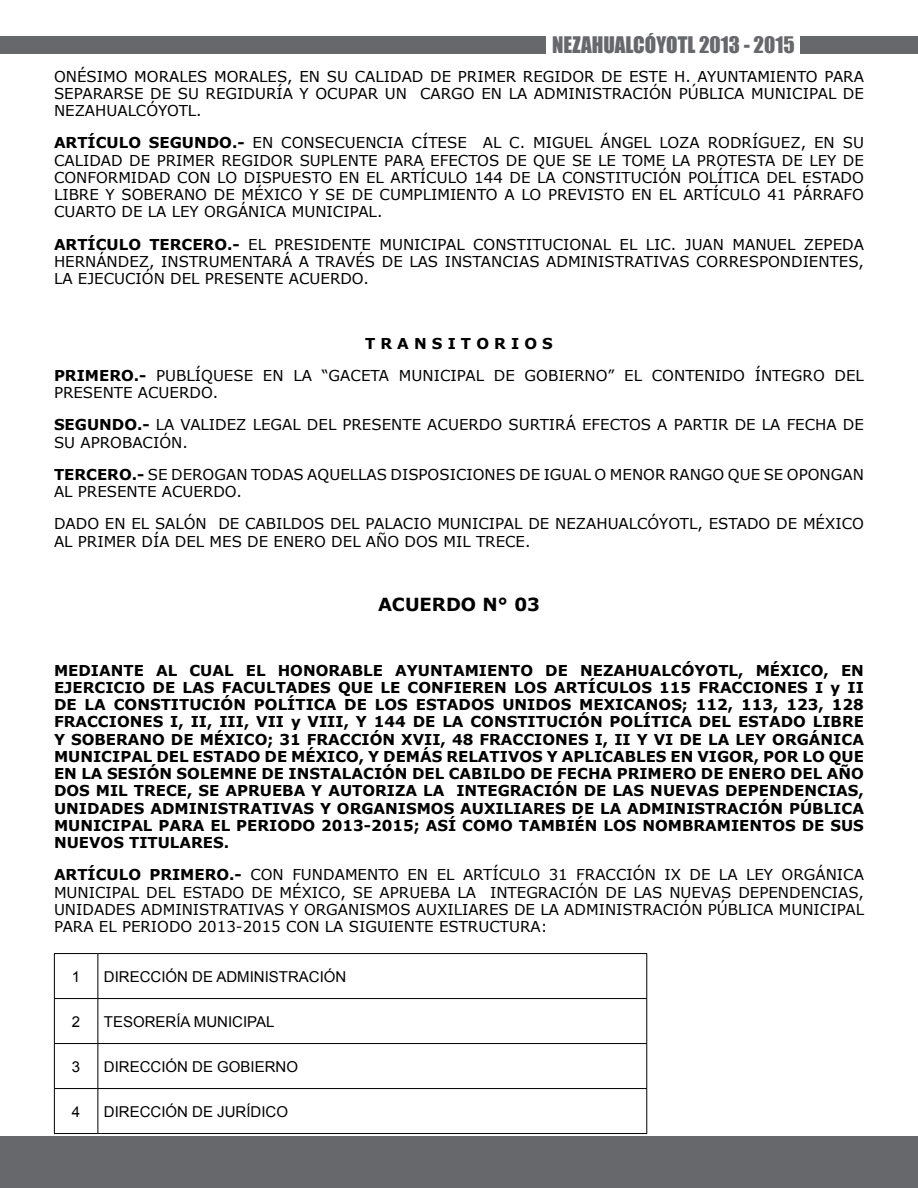
<style>
.page{position:relative;width:918px;height:1188px;background:#fff}
.page>*{position:absolute;margin:0;border:0;box-sizing:border-box;transform-origin:0 0}
.t1{font:21px "Impact";color:#67686b}
.t2{font:700 18px "Verdana";color:#000}
.t3{font:15px/17.2px "Verdana";color:#000;text-align:justify}
.t4{font:700 15px/17.2px "Verdana";color:#000;text-align:justify}
.t5{font:15px "Arial";color:#000}
.s1{font-weight:700}
</style>
<div class="page">
<div style="left:0;top:1136px;width:918px;height:52px;background:#67686b"></div>
<div style="left:800px;top:36px;width:118px;height:18px;background:#67686b"></div>
<div style="left:0;top:36px;width:546px;height:18px;background:#67686b"></div>
<hr style="left:54px;top:1089px;width:1px;height:44px;background:#000">
<hr style="left:54px;top:998px;width:44px;height:1px;background:#000">
<hr style="left:98px;top:998px;width:549px;height:1px;background:#000">
<hr style="left:54px;top:1043px;width:44px;height:1px;background:#000">
<hr style="left:98px;top:1043px;width:549px;height:1px;background:#000">
<hr style="left:54px;top:1133px;width:44px;height:1px;background:#000">
<hr style="left:98px;top:1133px;width:549px;height:1px;background:#000">
<hr style="left:98px;top:954px;width:1px;height:44px;background:#000">
<hr style="left:98px;top:999px;width:1px;height:44px;background:#000">
<hr style="left:98px;top:1044px;width:1px;height:44px;background:#000">
<hr style="left:98px;top:1089px;width:1px;height:44px;background:#000">
<hr style="left:646px;top:1089px;width:1px;height:44px;background:#000">
<hr style="left:54px;top:953px;width:44px;height:1px;background:#000">
<hr style="left:54px;top:954px;width:1px;height:44px;background:#000">
<hr style="left:98px;top:953px;width:549px;height:1px;background:#000">
<hr style="left:646px;top:954px;width:1px;height:44px;background:#000">
<hr style="left:54px;top:999px;width:1px;height:44px;background:#000">
<hr style="left:646px;top:999px;width:1px;height:44px;background:#000">
<hr style="left:54px;top:1044px;width:1px;height:44px;background:#000">
<hr style="left:646px;top:1044px;width:1px;height:44px;background:#000">
<hr style="left:54px;top:1088px;width:44px;height:1px;background:#000">
<hr style="left:98px;top:1088px;width:549px;height:1px;background:#000">
<h1 class="t1" style="left:552px;top:28px;width:244px">NEZAHUALCÓYOTL 2013 - 2015</h1>
<p class="t3" style="left:54px;top:67px;width:812px">ONÉSIMO MORALES MORALES, EN SU CALIDAD DE PRIMER REGIDOR DE ESTE H. AYUNTAMIENTO PARA SEPARARSE DE SU REGIDURÍA Y OCUPAR UN CARGO EN LA ADMINISTRACIÓN PÚBLICA MUNICIPAL DE NEZAHUALCÓYOTL.</p>
<p class="t3" style="left:54px;top:134px;width:812px"><span class="s1">ARTÍCULO SEGUNDO.-</span> EN CONSECUENCIA CÍTESE AL C. MIGUEL ÁNGEL LOZA RODRÍGUEZ, EN SU CALIDAD DE PRIMER REGIDOR SUPLENTE PARA EFECTOS DE QUE SE LE TOME LA PROTESTA DE LEY DE CONFORMIDAD CON LO DISPUESTO EN EL ARTÍCULO 144 DE LA CONSTITUCIÓN POLÍTICA DEL ESTADO LIBRE Y SOBERANO DE MÉXICO Y SE DE CUMPLIMIENTO A LO PREVISTO EN EL ARTÍCULO 41 PÁRRAFO CUARTO DE LA LEY ORGÁNICA MUNICIPAL.</p>
<p class="t3" style="left:54px;top:235px;width:812px"><span class="s1">ARTÍCULO TERCERO.-</span> EL PRESIDENTE MUNICIPAL CONSTITUCIONAL EL LIC. JUAN MANUEL ZEPEDA HERNÁNDEZ, INSTRUMENTARÁ A TRAVÉS DE LAS INSTANCIAS ADMINISTRATIVAS CORRESPONDIENTES, LA EJECUCIÓN DEL PRESENTE ACUERDO.</p>
<p class="t3" style="left:54px;top:327px;width:812px;line-height:32.2px;text-align:center"><span class="s1">T R A N S I T O R I O S<br>PRIMERO.-</span> PUBLÍQUESE EN LA “GACETA MUNICIPAL DE GOBIERNO” EL CONTENIDO ÍNTEGRO DEL</p>
<p class="t3" style="left:54px;top:376px;width:812px;line-height:32.2px">PRESENTE ACUERDO.<br><span class="s1">SEGUNDO.-</span> LA VALIDEZ LEGAL DEL PRESENTE ACUERDO SURTIRÁ EFECTOS A PARTIR DE LA FECHA DE</p>
<p class="t3" style="left:54px;top:426px;width:811px;line-height:32.2px">SU APROBACIÓN.<br><span class="s1">TERCERO.-</span> SE DEROGAN TODAS AQUELLAS DISPOSICIONES DE IGUAL O MENOR RANGO QUE SE OPONGAN</p>
<p class="t3" style="left:54px;top:475px;width:811px;line-height:32.2px">AL PRESENTE ACUERDO.<br>DADO EN EL SALÓN DE CABILDOS DEL PALACIO MUNICIPAL DE NEZAHUALCÓYOTL, ESTADO DE MÉXICO</p>
<p class="t3" style="left:54px;top:532px;width:478px">AL PRIMER DÍA DEL MES DE ENERO DEL AÑO DOS MIL TRECE.</p>
<p class="t2" style="left:378px;top:592px;width:163px">ACUERDO N° 03</p>
<p class="t4" style="left:54px;top:661px;width:812px">MEDIANTE AL CUAL EL HONORABLE AYUNTAMIENTO DE NEZAHUALCÓYOTL, MÉXICO, EN EJERCICIO DE LAS FACULTADES QUE LE CONFIEREN LOS ARTÍCULOS 115 FRACCIONES I y II DE LA CONSTITUCIÓN POLÍTICA DE LOS ESTADOS UNIDOS MEXICANOS; 112, 113, 123, 128<br>FRACCIONES I, II, III, VII y VIII, Y 144 DE LA CONSTITUCIÓN POLÍTICA DEL ESTADO LIBRE Y SOBERANO DE MÉXICO; 31 FRACCIÓN XVII, 48 FRACCIONES I, II Y VI DE LA LEY ORGÁNICA MUNICIPAL DEL ESTADO DE MÉXICO, Y DEMÁS RELATIVOS Y APLICABLES EN VIGOR, POR LO QUE EN LA SESIÓN SOLEMNE DE INSTALACIÓN DEL CABILDO DE FECHA PRIMERO DE ENERO DEL AÑO DOS MIL TRECE, SE APRUEBA Y AUTORIZA LA INTEGRACIÓN DE LAS NUEVAS DEPENDENCIAS, UNIDADES ADMINISTRATIVAS Y ORGANISMOS AUXILIARES DE LA ADMINISTRACIÓN PÚBLICA MUNICIPAL PARA EL PERIODO 2013-2015; ASÍ COMO TAMBIÉN LOS NOMBRAMIENTOS DE SUS NUEVOS TITULARES.</p>
<p class="t3" style="left:54px;top:866px;width:812px"><span class="s1">ARTÍCULO PRIMERO.-</span> CON FUNDAMENTO EN EL ARTÍCULO 31 FRACCIÓN IX DE LA LEY ORGÁNICA MUNICIPAL DEL ESTADO DE MÉXICO, SE APRUEBA LA INTEGRACIÓN DE LAS NUEVAS DEPENDENCIAS, UNIDADES ADMINISTRATIVAS Y ORGANISMOS AUXILIARES DE LA ADMINISTRACIÓN PÚBLICA MUNICIPAL PARA EL PERIODO 2013-2015 CON LA SIGUIENTE ESTRUCTURA:</p>
<p class="t5" style="left:72px;top:966px;width:10px">1</p>
<p class="t5" style="left:104px;top:966px;width:244px">DIRECCIÓN DE ADMINISTRACIÓN</p>
<p class="t5" style="left:72px;top:1011px;width:10px">2</p>
<p class="t5" style="left:104px;top:1011px;width:172px">TESORERÍA MUNICIPAL</p>
<p class="t5" style="left:72px;top:1056px;width:10px">3</p>
<p class="t5" style="left:104px;top:1056px;width:196px">DIRECCIÓN DE GOBIERNO</p>
<p class="t5" style="left:72px;top:1101px;width:10px">4</p>
<p class="t5" style="left:104px;top:1101px;width:186px">DIRECCIÓN DE JURÍDICO</p>
</div>
